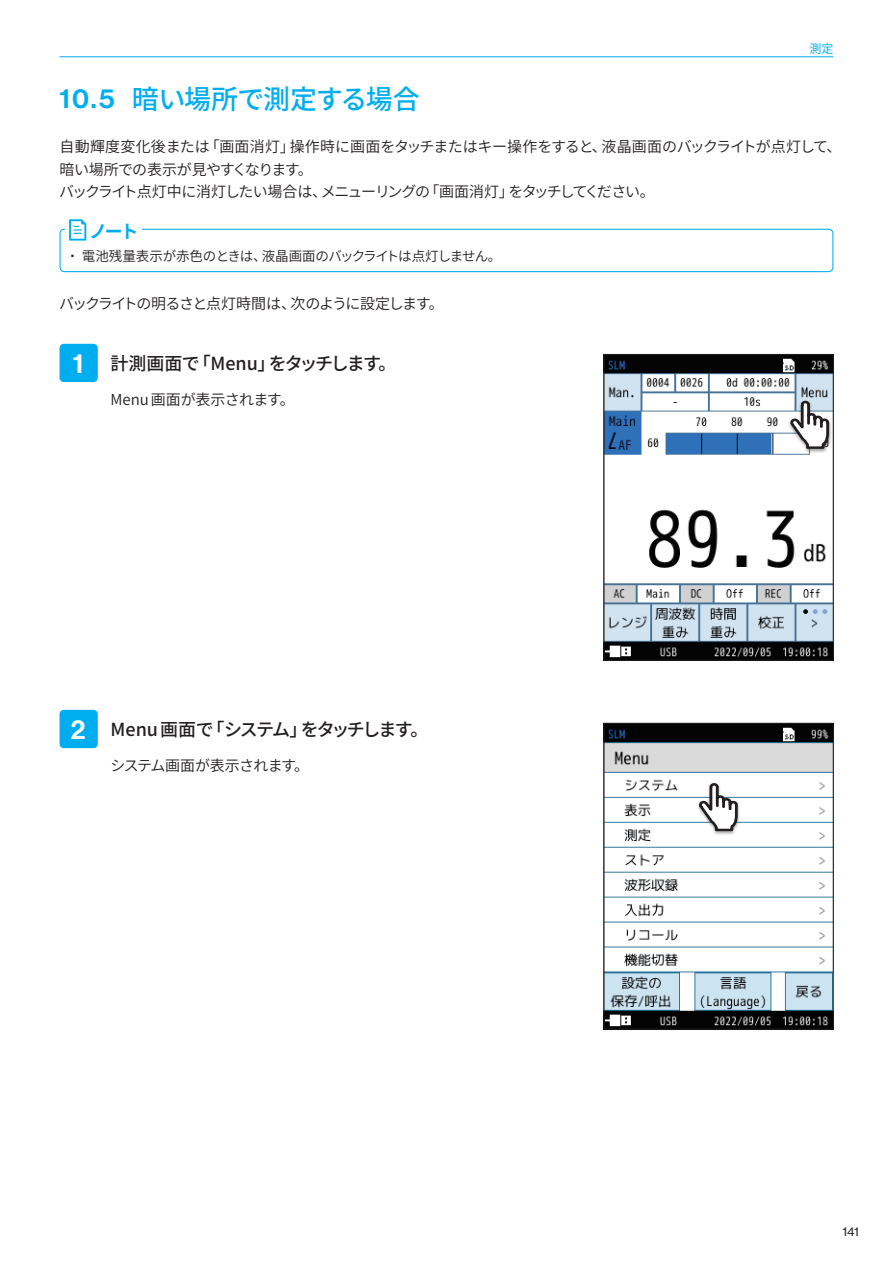
<style>
.page{position:relative;width:893px;height:1263px;background:#fff}
.page>*{position:absolute;margin:0;border:0;box-sizing:border-box;transform-origin:0 0}
.t1{font:500 27px "Source Han Sans";letter-spacing:-.035em;color:#00aeef}
.t2{font:27px "N Haas Grotesk DS Pro 65 Md";color:#fff}
.t3{font:500 18px "Source Han Sans";letter-spacing:-.105em;color:#231f20}
.t4{font:500 18px "Source Han Sans";letter-spacing:-.035em;color:#231f20}
.t5{font:700 18px "Source Han Sans";color:#00aeef}
.t6{font:15px/22.5px "Source Han Sans";letter-spacing:-.035em;color:#231f20}
.t7{font:15px "Source Han Sans";letter-spacing:-.09em;color:#231f20}
.t8{font:15px "Source Han Sans";color:#231f20}
.t9{font:13.5px "Source Han Sans";letter-spacing:-.02em;color:#231f20}
.t10{font:12px "N Haas Grotesk TX Pro 55 Rg";color:#231f20}
.t11{font:12px "Source Han Sans";color:#00aeef}
.s1{font-family:"N Haas Grotesk DS Pro 65 Md";font-weight:400}
.s2{font-weight:300}
</style>
<div class="page">
<hr style="left:60px;top:57px;width:773px;height:1px;background:#00aeef">
<div style="left:60px;top:229px;width:773px;height:43px;border:1px solid #00aeef;border-radius:4px"></div>
<div style="left:65px;top:219px;width:76px;height:22px;background:#fff"></div>
<svg style="left:69px;top:219px;width:17px;height:22px"></svg>
<div style="left:60px;top:344px;width:38px;height:38px;background:#00aeef;border-radius:4px"></div>
<img style="left:606px;top:356px;width:225px;height:302px">
<div style="left:604px;top:354px;width:229px;height:306px;border:1px solid #231f20"></div>
<img style="left:787px;top:398px;width:46px;height:56px">
<svg style="left:790px;top:401px;width:39px;height:48px"></svg>
<div style="left:60px;top:710px;width:38px;height:38px;background:#00aeef;border-radius:4px"></div>
<img style="left:606px;top:725px;width:225px;height:302px">
<div style="left:604px;top:723px;width:229px;height:306px;border:1px solid #231f20"></div>
<img style="left:695px;top:780px;width:47px;height:56px">
<svg style="left:699px;top:783px;width:39px;height:48px"></svg>
<p class="t11" style="left:809px;top:42px;width:25px">測定</p>
<h1 class="t1" style="left:60px;top:84px;width:362px"><span class="s1">10.5</span> 暗い場所で測定する場合</h1>
<p class="t6" style="left:59px;top:136px;width:784px">自動輝度変化後または「画面消灯」操作時に画面をタッチまたはキー操作をすると、液晶画面のバックライトが点灯して、暗い場所での表示が見やすくなります。<br>バックライト点灯中に消灯したい場合は、メニューリングの「画面消灯」をタッチしてください。</p>
<p class="t5" style="left:89px;top:221px;width:51px">ノート</p>
<p class="t9" style="left:66px;top:248px;width:437px"><span class="s2">・</span>電池残量表示が赤色のときは、液晶画面のバックライトは点灯しません。</p>
<p class="t7" style="left:59px;top:295px;width:386px">バックライトの明るさと点灯時間は、次のように設定します。</p>
<h1 class="t2" style="left:73px;top:347px;width:12px">1</h1>
<p class="t4" style="left:111px;top:353px;width:288px">計測画面で「Menu」をタッチします。</p>
<p class="t8" style="left:111px;top:391px;width:186px">Menu画面が表示されます。</p>
<h1 class="t2" style="left:71px;top:713px;width:16px">2</h1>
<p class="t3" style="left:111px;top:719px;width:319px">Menu 画面で「システム」をタッチします。</p>
<p class="t6" style="left:110px;top:755px;width:200px">システム画面が表示されます。</p>
<p class="t10" style="left:842px;top:1224px;width:18px">141</p>
</div>
